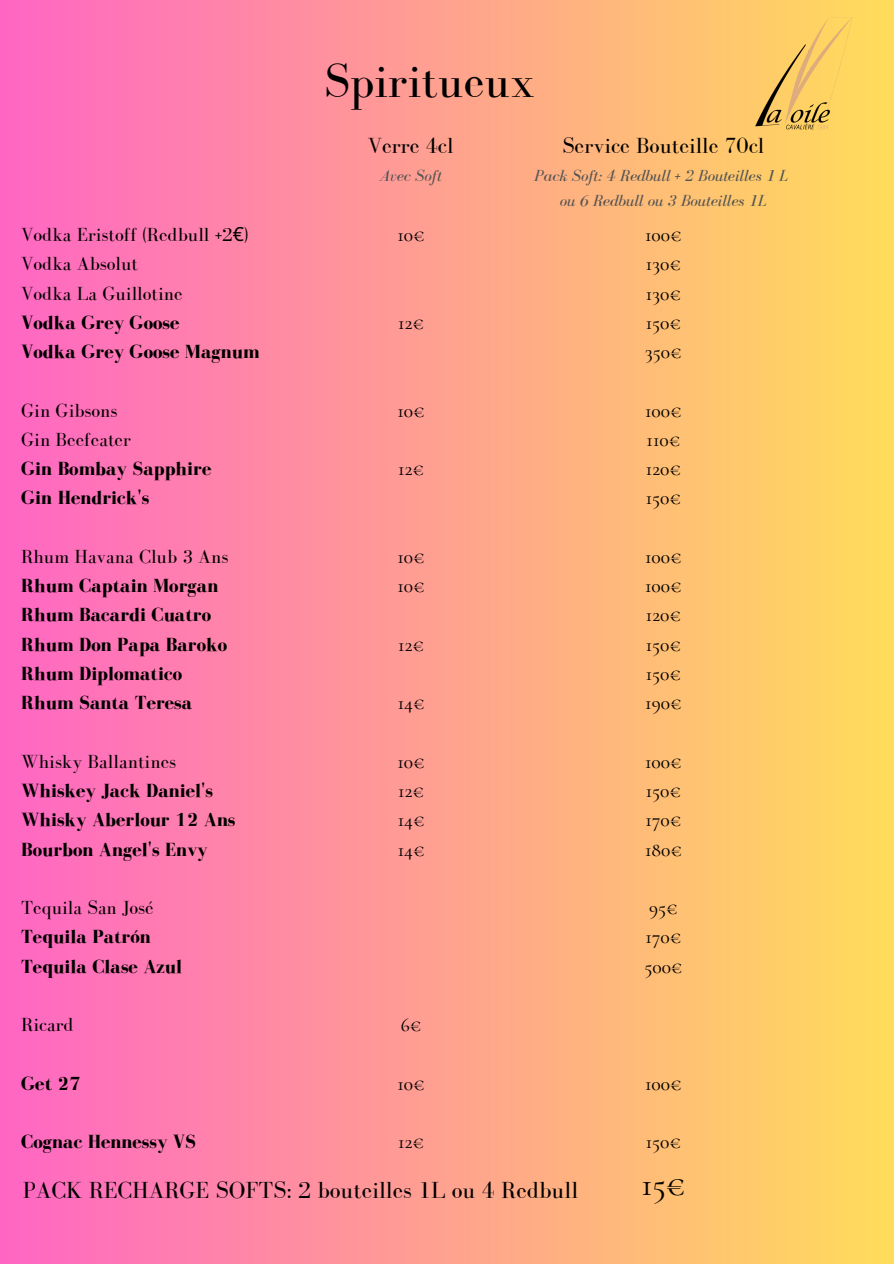
<style>
.page{position:relative;width:894px;height:1264px;background:#fff}
.page>*{position:absolute;margin:0;border:0;box-sizing:border-box;transform-origin:0 0}
.t1{font:48px "Bodoni FLF";color:#000}
.t2{font:500 33px "Cormorant Garamond";color:#000}
.t3{font:24px "Bodoni FLF";color:#000}
.t4{font:22.5px "Bodoni FLF";color:#000}
.t5{font:700 19.5px/29.2px "Bodoni FLF";color:#000}
.t6{font:500 19.5px/29.2px "Cormorant Garamond";color:#000;text-align:justify}
.t7{font:19.5px/29.2px "Bodoni FLF";color:#000}
.t8{font:italic 16.5px "Bodoni FLF";color:#545454}
.s1{font-family:"Noto Sans"}
.s2{font-weight:700}
.s3{font-weight:400}
</style>
<div class="page">
<div style="left:0;top:0;width:893px;height:1263px;background:linear-gradient(to right,#ff66c4,#ffdd5a)"></div>
<img style="left:753px;top:17px;width:101px;height:116px">
<p class="t7" style="left:21px;top:220px;width:240px">Vodka Eristoff (Redbull +2<span class="s1">€</span>)<br>Vodka Absolut<br>Vodka La Guillotine<br><span class="s2">Vodka Grey Goose<br>Vodka Grey Goose Magnum</span></p>
<h3 class="t5" style="left:21px;top:395px;width:192px"><span class="s3">Gin Gibsons<br>Gin Beefeater<br></span>Gin Bombay Sapphire<br>Gin Hendrick's</h3>
<p class="t5" style="left:21px;top:541px;width:209px"><span class="s3">Rhum Havana Club 3 Ans<br></span>Rhum Captain Morgan<br>Rhum Bacardi Cuatro<br>Rhum Don Papa Baroko<br>Rhum Diplomatico<br>Rhum Santa Teresa</p>
<p class="t5" style="left:21px;top:746px;width:216px"><span class="s3">Whisky Ballantines<br></span>Whiskey Jack Daniel's<br>Whisky Aberlour 12 Ans<br>Bourbon Angel's Envy</p>
<p class="t5" style="left:21px;top:892px;width:162px"><span class="s3">Tequila San José<br></span>Tequila Patrón<br>Tequila Clase Azul</p>
<h4 class="t7" style="left:21px;top:1009px;width:54px">Ricard</h4>
<h4 class="t5" style="left:21px;top:1068px;width:61px">Get 27</h4>
<h4 class="t5" style="left:21px;top:1126px;width:176px">Cognac Hennessy VS</h4>
<h4 class="t1" style="left:324px;top:55px;width:212px">Spiritueux</h4>
<h4 class="t4" style="left:368px;top:133px;width:87px">Verre 4cl</h4>
<h4 class="t8" style="left:379px;top:167px;width:63px">Avec Soft</h4>
<h4 class="t4" style="left:562px;top:133px;width:203px">Service Bouteille 70cl</h4>
<h4 class="t8" style="left:534px;top:167px;width:256px">Pack Soft: 4 Redbull + 2 Bouteilles 1 L</h4>
<h4 class="t8" style="left:559px;top:191px;width:209px">ou 6 Redbull ou 3 Bouteilles 1L</h4>
<h4 class="t6" style="left:645px;top:220px;width:38px">100€ 130€ 130€ 150€ 350€</h4>
<h4 class="t6" style="left:397px;top:220px;width:29px">10€</h4>
<h4 class="t6" style="left:398px;top:308px;width:27px">12€</h4>
<h4 class="t6" style="left:397px;top:396px;width:29px">10€</h4>
<h4 class="t6" style="left:398px;top:454px;width:27px">12€</h4>
<h4 class="t6" style="left:397px;top:542px;width:29px">10€<br>10€</h4>
<h4 class="t6" style="left:398px;top:630px;width:27px">12€</h4>
<h4 class="t6" style="left:397px;top:688px;width:28px">14€</h4>
<h4 class="t6" style="left:397px;top:747px;width:29px">10€ 12€ 14€</h4>
<h4 class="t6" style="left:397px;top:834px;width:28px">14€</h4>
<h4 class="t6" style="left:400px;top:1010px;width:22px">6€</h4>
<h4 class="t6" style="left:397px;top:1068px;width:29px">10€</h4>
<h4 class="t6" style="left:398px;top:1127px;width:27px">12€</h4>
<h4 class="t6" style="left:645px;top:396px;width:38px">100€ 110€ 120€ 150€</h4>
<h4 class="t6" style="left:645px;top:542px;width:38px">100€</h4>
<h4 class="t6" style="left:645px;top:571px;width:38px">100€ 120€ 150€ 150€</h4>
<h4 class="t6" style="left:645px;top:688px;width:38px">190€</h4>
<h4 class="t6" style="left:644px;top:747px;width:38px">100€ 150€ 170€ 180€</h4>
<h4 class="t6" style="left:649px;top:893px;width:30px">95€</h4>
<h4 class="t6" style="left:644px;top:922px;width:40px">170€<br>500€</h4>
<h4 class="t6" style="left:645px;top:1068px;width:38px">100€</h4>
<h4 class="t6" style="left:645px;top:1127px;width:37px">150€</h4>
<h4 class="t3" style="left:23px;top:1176px;width:556px">PACK RECHARGE SOFTS: 2 bouteilles 1L ou 4 Redbull</h4>
<h4 class="t2" style="left:641px;top:1164px;width:45px">15€</h4>
</div>
